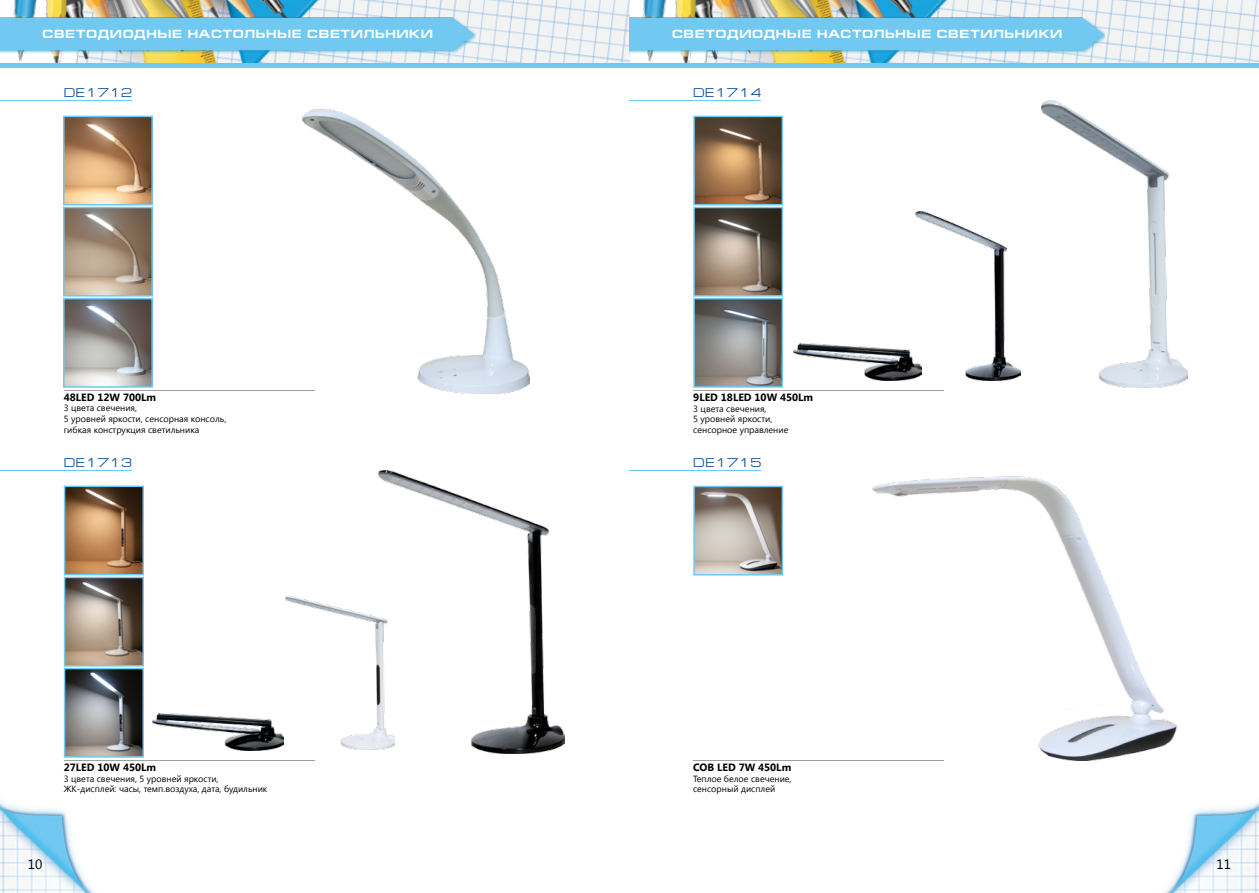
<style>
.page{position:relative;width:1259px;height:893px;background:#fff}
.page>*{position:absolute;margin:0;border:0;box-sizing:border-box;transform-origin:0 0}
.t1{font:13.5px "Segoe UI";color:#000}
.t2{font:12.75px "Europe Ext Normal";letter-spacing:.05em;color:#034694}
.t3{font:700 12px "Europe Ext";letter-spacing:.05em;color:#fff}
.t4{font:700 10.5px "Segoe UI";color:#000}
.t5{font:9px/10.8px "Segoe UI";color:#000}
</style>
<div class="page">
<img style="left:0;top:0;width:1259px;height:64px">
<img style="left:0;top:8px;width:475px;height:53px">
<hr style="left:0;top:64px;width:1259px;height:4px;background:#70c9f1">
<img style="left:0;top:800px;width:95px;height:93px">
<img style="left:1164px;top:800px;width:95px;height:93px">
<hr style="left:629px;top:100px;width:132px;height:1px;background:#70c9f1">
<hr style="left:0;top:100px;width:132px;height:1px;background:#70c9f1">
<hr style="left:64px;top:760px;width:251px;height:1px;background:#9d9fa2">
<hr style="left:693px;top:760px;width:251px;height:1px;background:#9d9fa2">
<hr style="left:64px;top:390px;width:251px;height:1px;background:#9d9fa2">
<hr style="left:693px;top:390px;width:251px;height:1px;background:#9d9fa2">
<hr style="left:629px;top:470px;width:132px;height:1px;background:#70c9f1">
<hr style="left:0;top:470px;width:132px;height:1px;background:#70c9f1">
<img style="left:629px;top:8px;width:475px;height:53px">
<img style="left:66px;top:210px;width:84px;height:84px">
<div style="left:63px;top:207px;width:90px;height:90px;border:2px solid #70c9f1"></div>
<img style="left:153px;top:713px;width:131px;height:37px">
<img style="left:67px;top:671px;width:74px;height:84px">
<div style="left:64px;top:668px;width:80px;height:90px;border:2px solid #70c9f1"></div>
<img style="left:67px;top:489px;width:74px;height:83px">
<div style="left:64px;top:486px;width:80px;height:89px;border:2px solid #70c9f1"></div>
<img style="left:67px;top:580px;width:74px;height:83px">
<div style="left:64px;top:577px;width:80px;height:89px;border:2px solid #70c9f1"></div>
<img style="left:66px;top:301px;width:84px;height:84px">
<div style="left:63px;top:298px;width:90px;height:90px;border:2px solid #70c9f1"></div>
<img style="left:66px;top:119px;width:84px;height:83px">
<div style="left:63px;top:116px;width:90px;height:89px;border:2px solid #70c9f1"></div>
<img style="left:302px;top:109px;width:227px;height:284px">
<img style="left:378px;top:470px;width:186px;height:284px">
<img style="left:285px;top:597px;width:109px;height:153px">
<img style="left:696px;top:301px;width:84px;height:84px">
<div style="left:693px;top:298px;width:90px;height:90px;border:2px solid #70c9f1"></div>
<img style="left:696px;top:489px;width:84px;height:83px">
<div style="left:693px;top:486px;width:90px;height:89px;border:2px solid #70c9f1"></div>
<img style="left:696px;top:210px;width:84px;height:84px">
<div style="left:693px;top:207px;width:90px;height:90px;border:2px solid #70c9f1"></div>
<img style="left:696px;top:119px;width:84px;height:83px">
<div style="left:693px;top:116px;width:90px;height:89px;border:2px solid #70c9f1"></div>
<img style="left:793px;top:344px;width:122px;height:36px">
<img style="left:1041px;top:101px;width:146px;height:287px">
<img style="left:872px;top:477px;width:306px;height:283px">
<img style="left:915px;top:211px;width:105px;height:169px">
<h3 class="t3" style="left:43px;top:27px;width:392px">СВЕТОДИОДНЫЕ НАСТОЛЬНЫЕ СВЕТИЛЬНИКИ</h3>
<h3 class="t3" style="left:672px;top:27px;width:392px">СВЕТОДИОДНЫЕ НАСТОЛЬНЫЕ СВЕТИЛЬНИКИ</h3>
<h2 class="t2" style="left:64px;top:86px;width:70px">DE1712</h2>
<h2 class="t2" style="left:693px;top:86px;width:70px">DE1714</h2>
<p class="t4" style="left:64px;top:389px;width:94px">48LED 12W 700Lm</p>
<p class="t5" style="left:64px;top:402px;width:164px">3 цвета свечения,<br>5 уровней яркости, сенсорная консоль, гибкая конструкция светильника</p>
<p class="t4" style="left:693px;top:389px;width:121px">9LED 18LED 10W 450Lm</p>
<p class="t5" style="left:693px;top:403px;width:97px">3 цвета свечения,<br>5 уровней яркости, сенсорное управление</p>
<h2 class="t2" style="left:64px;top:456px;width:70px">DE1713</h2>
<h2 class="t2" style="left:693px;top:456px;width:70px">DE1715</h2>
<p class="t4" style="left:64px;top:759px;width:94px">27LED 10W 450Lm</p>
<p class="t5" style="left:64px;top:772px;width:205px">3 цвета свечения, 5 уровней яркости,<br>ЖК-дисплей: часы, темп.воздуха, дата, будильник</p>
<p class="t4" style="left:693px;top:759px;width:100px">COB LED 7W 450Lm</p>
<p class="t5" style="left:693px;top:772px;width:100px">Теплое белое свечение, сенсорный дисплей</p>
<h1 class="t1" style="left:28px;top:855px;width:16px">10</h1>
<h1 class="t1" style="left:1216px;top:855px;width:16px">11</h1>
</div>
